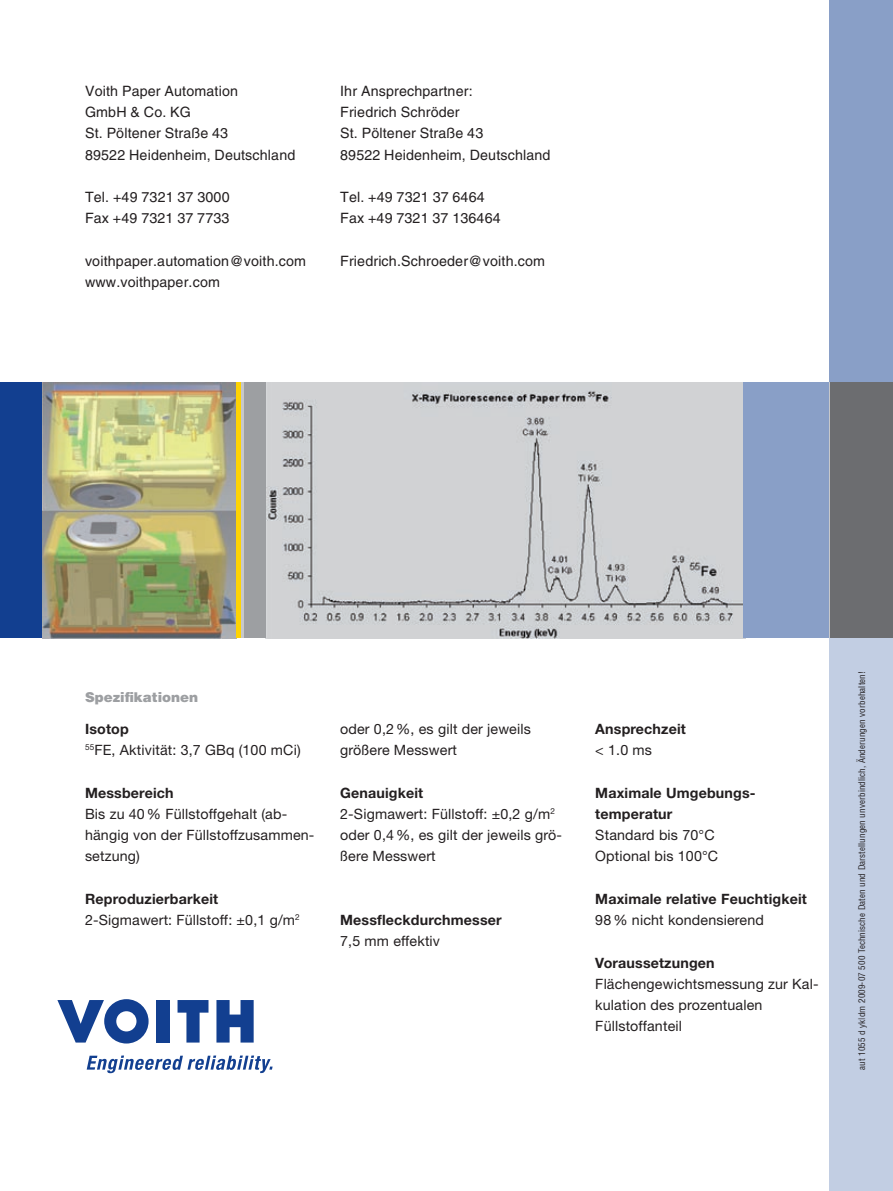
<style>
.page{position:relative;width:893px;height:1191px;background:#fff}
.page>*{position:absolute;margin:0;border:0;box-sizing:border-box;transform-origin:0 0}
.P_Fließtext_regular{font:14.25px/21.3px "Helvetica Neue LT Pro";letter-spacing:.01em;color:#231f20}
.Voi_Reg__9_5pt_5mm{font:14.25px "Helvetica Euro";letter-spacing:.01em;color:#231f20}
.P_Fließtext_regular-2{font:700 14.25px/21.3px "Helvetica Neue LT Pro";letter-spacing:.01em;color:#231f20}
.Voi_Bla__9pt_5mm_-_S{font:900 13.5px "Helvetica";color:#9d9fa2}
.Bildunterschriften{font:condensed 9px "Voith Helvetica";letter-spacing:.01em;color:#231f20}
</style>
<div class="page">
<div style="left:829px;top:0;width:64px;height:383px;background:#899fc7"></div>
<div style="left:829px;top:383px;width:64px;height:808px;background:#c2cee3"></div>
<div style="left:829px;top:383px;width:64px;height:255px;background:#6c6d70"></div>
<div style="left:0;top:383px;width:43px;height:255px;background:#123f90"></div>
<img style="left:42px;top:383px;width:194px;height:255px">
<img style="left:266px;top:383px;width:478px;height:255px">
<div style="left:236px;top:383px;width:5px;height:255px;background:#fed304"></div>
<div style="left:244px;top:383px;width:22px;height:255px;background:#9d9fa2"></div>
<div style="left:744px;top:383px;width:85px;height:255px;background:#899fc7"></div>
<svg style="left:57px;top:999px;width:92px;height:44px"></svg>
<div style="left:156px;top:1000px;width:14px;height:42px;background:#123f90"></div>
<svg style="left:178px;top:1000px;width:30px;height:42px"></svg>
<svg style="left:216px;top:1000px;width:38px;height:42px"></svg>
<svg style="left:87px;top:1055px;width:186px;height:18px"></svg>
<p class="Voi_Reg__9_5pt_5mm" style="left:85px;top:82px;width:154px">Voith Paper Automation</p>
<p class="Voi_Reg__9_5pt_5mm" style="left:85px;top:104px;width:108px">GmbH &amp; Co. KG</p>
<p class="Voi_Reg__9_5pt_5mm" style="left:85px;top:125px;width:145px">St. Pöltener Straße 43</p>
<p class="Voi_Reg__9_5pt_5mm" style="left:85px;top:146px;width:212px">89522 Heidenheim, Deutschland</p>
<p class="Voi_Reg__9_5pt_5mm" style="left:85px;top:189px;width:146px">Tel. +49 7321 37 3000</p>
<p class="Voi_Reg__9_5pt_5mm" style="left:85px;top:210px;width:146px">Fax +49 7321 37 7733</p>
<p class="Voi_Reg__9_5pt_5mm" style="left:85px;top:252px;width:223px">voithpaper.automation@voith.com</p>
<p class="Voi_Reg__9_5pt_5mm" style="left:85px;top:274px;width:136px">www.voithpaper.com</p>
<p class="Voi_Reg__9_5pt_5mm" style="left:340px;top:82px;width:134px">Ihr Ansprechpartner:</p>
<p class="Voi_Reg__9_5pt_5mm" style="left:340px;top:104px;width:121px">Friedrich Schröder</p>
<p class="Voi_Reg__9_5pt_5mm" style="left:340px;top:125px;width:145px">St. Pöltener Straße 43</p>
<p class="Voi_Reg__9_5pt_5mm" style="left:340px;top:146px;width:212px">89522 Heidenheim, Deutschland</p>
<p class="Voi_Reg__9_5pt_5mm" style="left:340px;top:189px;width:146px">Tel. +49 7321 37 6464</p>
<p class="Voi_Reg__9_5pt_5mm" style="left:340px;top:210px;width:162px">Fax +49 7321 37 136464</p>
<p class="Voi_Reg__9_5pt_5mm" style="left:340px;top:252px;width:206px">Friedrich.Schroeder@voith.com</p>
<p class="Voi_Bla__9pt_5mm_-_S" style="left:85px;top:688px;width:115px">Spezifikationen</p>
<p class="P_Fließtext_regular-2" style="left:85px;top:717px;width:45px">Isotop</p>
<p class="P_Fließtext_regular" style="left:85px;top:739px;width:217px"><sup>55</sup>FE, Aktivität: 3,7 GBq (100 mCi)</p>
<p class="P_Fließtext_regular-2" style="left:85px;top:781px;width:90px">Messbereich</p>
<p class="P_Fließtext_regular" style="left:85px;top:803px;width:231px">Bis zu 40% Füllstoffgehalt (ab&shy;hängig von der Füllstoffzusammen&shy;setzung)</p>
<p class="P_Fließtext_regular-2" style="left:85px;top:887px;width:135px">Reproduzierbarkeit</p>
<p class="P_Fließtext_regular" style="left:85px;top:909px;width:216px">2-Sigmawert: Füllstoff: ±0,1 g/m<sup>2</sup></p>
<p class="P_Fließtext_regular" style="left:340px;top:718px;width:192px">oder 0,2%, es gilt der jeweils größere Messwert</p>
<p class="P_Fließtext_regular-2" style="left:340px;top:781px;width:85px">Genauigkeit</p>
<p class="P_Fließtext_regular" style="left:340px;top:803px;width:223px">2-Sigmawert: Füllstoff: ±0,2 g/m<sup>2 </sup>oder 0,4%, es gilt der jeweils grö&shy;ßere Messwert</p>
<p class="P_Fließtext_regular-2" style="left:340px;top:909px;width:163px">Messfleckdurchmesser</p>
<p class="P_Fließtext_regular" style="left:340px;top:930px;width:101px">7,5 mm effektiv</p>
<p class="P_Fließtext_regular-2" style="left:595px;top:717px;width:92px">Ansprechzeit</p>
<p class="P_Fließtext_regular" style="left:595px;top:739px;width:58px">&lt; 1.0 ms</p>
<p class="P_Fließtext_regular-2" style="left:595px;top:781px;width:162px">Maximale Umgebungs&shy;temperatur</p>
<p class="P_Fließtext_regular" style="left:595px;top:824px;width:121px">Standard bis 70°C</p>
<p class="P_Fließtext_regular" style="left:595px;top:845px;width:124px">Optional bis 100°C</p>
<p class="P_Fließtext_regular-2" style="left:595px;top:887px;width:213px">Maximale relative Feuchtigkeit</p>
<p class="P_Fließtext_regular" style="left:595px;top:909px;width:170px">98% nicht kondensierend</p>
<p class="P_Fließtext_regular-2" style="left:595px;top:951px;width:121px">Voraussetzungen</p>
<p class="P_Fließtext_regular" style="left:595px;top:973px;width:225px">Flächengewichtsmessung zur Kal&shy;kulation des prozentualen<br>Füllstoffanteil</p>
<p class="Bildunterschriften" style="left:856px;top:1069px;width:400px;rotate:-90deg">aut 1055 d yk|dm 2009-07 500 Technische Daten und Darstellungen unverbindlich, Änderungen vorbehalten!</p>
</div>
